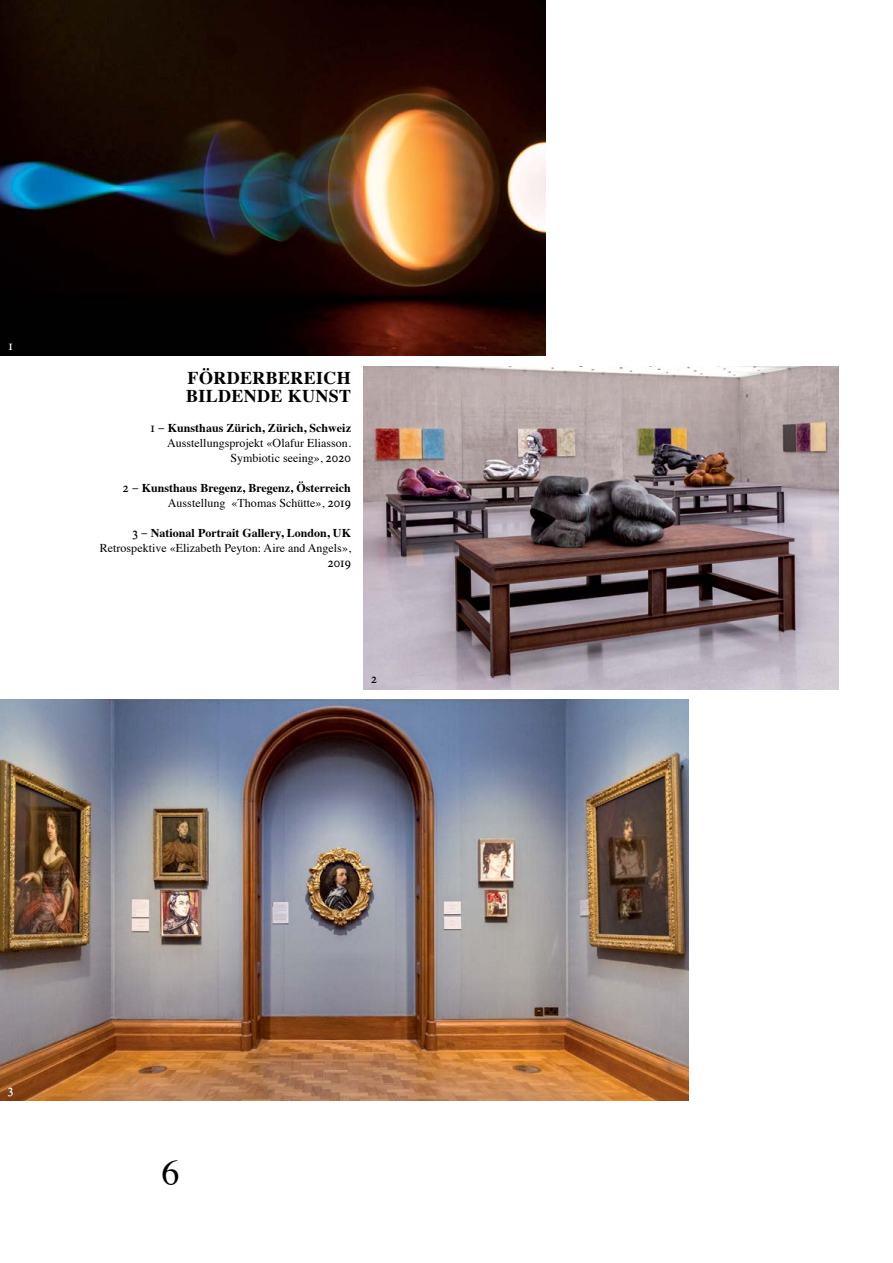
<style>
.page{position:relative;width:893px;height:1263px;background:#fff}
.page>*{position:absolute;margin:0;border:0;box-sizing:border-box;transform-origin:0 0}
.t1{font:36px "Times";color:#000}
.t2{font:700 18px/18px "Times";letter-spacing:.02em;color:#000}
.t3{font:12px/15px "Times";color:#000;text-align:right}
.t4{font:700 12px/15px "Times";color:#000;text-align:right}
.t5{font:12px "Times Expert BQ";color:#000}
.t6{font:12px "Times Expert BQ";color:#fff}
.s1{font-family:"Times Expert BQ"}
.s2{font-weight:700}
.s3{font-family:"Times Expert BQ";font-weight:400}
.s4{font-weight:400}
</style>
<div class="page">
<img style="left:0;top:700px;width:688px;height:401px">
<img style="left:363px;top:366px;width:476px;height:323px">
<img style="left:0;top:0;width:545px;height:356px">
<p class="t6" style="left:8px;top:338px;width:6px">1</p>
<h2 class="t2" style="left:186px;top:370px;width:167px">FÖRDERBEREICH<br>BILDENDE KUNST</h2>
<p class="t3" style="left:150px;top:421px;width:202px"><span class="s1">1 –</span> <span class="s2">Kunsthaus Zürich, Zürich, Schweiz<br></span>Ausstellungsprojekt «Olafur Eliasson.<br>Symbiotic seeing», <span class="s1">2020</span></p>
<p class="t4" style="left:123px;top:481px;width:230px"><span class="s3">2 –</span> Kunsthaus Bregenz, Bregenz, Österreich<br><span class="s4">Ausstellung «Thomas Schütte»,</span> <span class="s3">2019</span></p>
<p class="t3" style="left:100px;top:526px;width:253px"><span class="s1">3 –</span> <span class="s2">National Portrait Gallery, London, UK<br></span>Retrospektive «Elizabeth Peyton: Aire and Angels»,</p>
<p class="t5" style="left:328px;top:556px;width:25px">2019</p>
<p class="t5" style="left:371px;top:672px;width:7px">2</p>
<p class="t6" style="left:8px;top:1082px;width:7px">3</p>
<h1 class="t1" style="left:162px;top:1157px;width:19px">6</h1>
</div>
